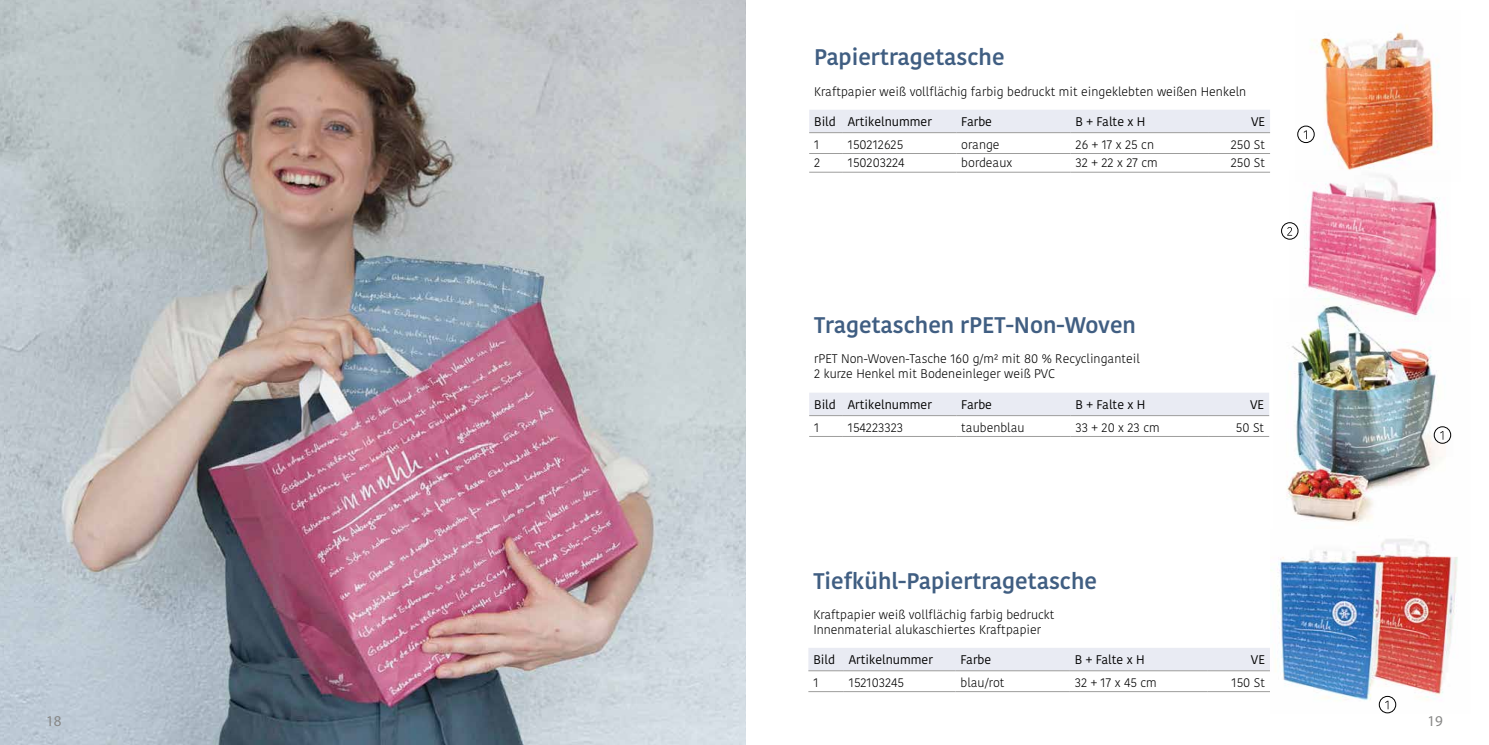
<style>
.page{position:relative;width:1489px;height:745px;background:#fff}
.page>*{position:absolute;margin:0;border:0;box-sizing:border-box;transform-origin:0 0}
.t1{font:500 22.5px "Kohinoor";color:#405e82}
.t2{font:15px "Myriad Pro";color:#878786}
.t3{font:300 12.5px/15px "Kohinoor";color:#000}
.t4{font:12.5px "Kohinoor";color:#000}
</style>
<div class="page">
<img style="left:0;top:0;width:745px;height:744px">
<img style="left:1297px;top:31px;width:142px;height:139px">
<div style="left:809px;top:393px;width:460px;height:22px;background:#e9ebf3"></div>
<hr style="left:809px;top:436px;width:33px;height:1px;background:#9d9d9c">
<hr style="left:842px;top:436px;width:114px;height:1px;background:#9d9d9c">
<hr style="left:956px;top:436px;width:114px;height:1px;background:#9d9d9c">
<hr style="left:1070px;top:436px;width:137px;height:1px;background:#9d9d9c">
<hr style="left:1207px;top:436px;width:62px;height:1px;background:#9d9d9c">
<hr style="left:809px;top:415px;width:33px;height:1px;background:#9d9d9c">
<hr style="left:842px;top:415px;width:114px;height:1px;background:#9d9d9c">
<hr style="left:956px;top:415px;width:114px;height:1px;background:#9d9d9c">
<hr style="left:1070px;top:415px;width:137px;height:1px;background:#9d9d9c">
<hr style="left:1207px;top:415px;width:62px;height:1px;background:#9d9d9c">
<img style="left:1286px;top:322px;width:166px;height:201px">
<div style="left:808px;top:648px;width:461px;height:22px;background:#e9ebf3"></div>
<hr style="left:808px;top:691px;width:35px;height:1px;background:#9d9d9c">
<hr style="left:843px;top:691px;width:112px;height:1px;background:#9d9d9c">
<hr style="left:955px;top:691px;width:114px;height:1px;background:#9d9d9c">
<hr style="left:1069px;top:691px;width:138px;height:1px;background:#9d9d9c">
<hr style="left:1207px;top:691px;width:62px;height:1px;background:#9d9d9c">
<hr style="left:808px;top:670px;width:35px;height:1px;background:#9d9d9c">
<hr style="left:843px;top:670px;width:112px;height:1px;background:#9d9d9c">
<hr style="left:955px;top:670px;width:114px;height:1px;background:#9d9d9c">
<hr style="left:1069px;top:670px;width:138px;height:1px;background:#9d9d9c">
<hr style="left:1207px;top:670px;width:62px;height:1px;background:#9d9d9c">
<div style="left:809px;top:110px;width:460px;height:22px;background:#e9ebf3"></div>
<hr style="left:842px;top:153px;width:114px;height:1px;background:#9d9d9c">
<hr style="left:809px;top:153px;width:33px;height:1px;background:#9d9d9c">
<hr style="left:956px;top:153px;width:114px;height:1px;background:#9d9d9c">
<hr style="left:1070px;top:153px;width:137px;height:1px;background:#9d9d9c">
<hr style="left:1207px;top:153px;width:62px;height:1px;background:#9d9d9c">
<hr style="left:809px;top:132px;width:33px;height:1px;background:#9d9d9c">
<hr style="left:842px;top:132px;width:114px;height:1px;background:#9d9d9c">
<hr style="left:956px;top:132px;width:114px;height:1px;background:#9d9d9c">
<hr style="left:1070px;top:132px;width:137px;height:1px;background:#9d9d9c">
<hr style="left:1207px;top:132px;width:62px;height:1px;background:#9d9d9c">
<hr style="left:809px;top:172px;width:33px;height:1px;background:#9d9d9c">
<hr style="left:842px;top:172px;width:114px;height:1px;background:#9d9d9c">
<hr style="left:956px;top:172px;width:114px;height:1px;background:#9d9d9c">
<hr style="left:1070px;top:172px;width:137px;height:1px;background:#9d9d9c">
<hr style="left:1207px;top:172px;width:62px;height:1px;background:#9d9d9c">
<img style="left:1289px;top:175px;width:155px;height:147px">
<div style="left:1297px;top:126px;width:17px;height:17px;border:1px solid #000;border-radius:50%"></div>
<svg style="left:1303px;top:130px;width:3px;height:9px"></svg>
<div style="left:1433px;top:426px;width:17px;height:17px;border:1px solid #000;border-radius:50%"></div>
<svg style="left:1439px;top:431px;width:4px;height:8px"></svg>
<div style="left:1281px;top:222px;width:17px;height:17px;border:1px solid #000;border-radius:50%"></div>
<svg style="left:1287px;top:227px;width:4px;height:8px"></svg>
<img style="left:1269px;top:539px;width:189px;height:174px">
<h1 class="t1" style="left:814px;top:43px;width:192px">Papiertragetasche</h1>
<p class="t3" style="left:814px;top:84px;width:433px">Kraftpapier weiß vollflächig farbig bedruckt mit eingeklebten weißen Henkeln</p>
<p class="t4" style="left:814px;top:113px;width:119px">Bild Artikelnummer</p>
<p class="t4" style="left:961px;top:113px;width:32px">Farbe</p>
<p class="t4" style="left:1075px;top:113px;width:71px">B + Falte x H</p>
<p class="t4" style="left:1250px;top:113px;width:16px">VE</p>
<p class="t3" style="left:814px;top:137px;width:7px">1</p>
<p class="t3" style="left:847px;top:137px;width:57px">150212625</p>
<p class="t3" style="left:961px;top:137px;width:40px">orange</p>
<p class="t3" style="left:1075px;top:137px;width:80px">26 + 17 x 25 cn</p>
<p class="t3" style="left:1230px;top:137px;width:36px">250 St</p>
<p class="t3" style="left:814px;top:155px;width:8px">2</p>
<p class="t3" style="left:847px;top:155px;width:58px">150203224</p>
<p class="t3" style="left:961px;top:155px;width:53px">bordeaux</p>
<p class="t3" style="left:1075px;top:155px;width:84px">32 + 22 x 27 cm</p>
<p class="t3" style="left:1230px;top:155px;width:36px">250 St</p>
<h1 class="t1" style="left:814px;top:311px;width:323px">Tragetaschen rPET-Non-Woven</h1>
<p class="t3" style="left:814px;top:351px;width:327px">rPET Non-Woven-Tasche 160 g/m² mit 80 % Recyclinganteil<br>2 kurze Henkel mit Bodeneinleger weiß PVC</p>
<p class="t4" style="left:814px;top:396px;width:119px">Bild Artikelnummer</p>
<p class="t4" style="left:961px;top:396px;width:32px">Farbe</p>
<p class="t4" style="left:1075px;top:396px;width:71px">B + Falte x H</p>
<p class="t4" style="left:1249px;top:396px;width:16px">VE</p>
<p class="t3" style="left:814px;top:419px;width:7px">1</p>
<p class="t3" style="left:847px;top:419px;width:57px">154223323</p>
<p class="t3" style="left:961px;top:419px;width:65px">taubenblau</p>
<p class="t3" style="left:1075px;top:419px;width:86px">33 + 20 x 23 cm</p>
<p class="t3" style="left:1235px;top:419px;width:30px">50 St</p>
<h1 class="t1" style="left:813px;top:566px;width:285px">Tiefkühl-Papiertragetasche</h1>
<p class="t3" style="left:813px;top:606px;width:243px">Kraftpapier weiß vollflächig farbig bedruckt<br>Innenmaterial alukaschiertes Kraftpapier</p>
<p class="t4" style="left:813px;top:651px;width:121px">Bild Artikelnummer</p>
<p class="t4" style="left:960px;top:651px;width:32px">Farbe</p>
<p class="t4" style="left:1074px;top:651px;width:71px">B + Falte x H</p>
<p class="t4" style="left:1250px;top:651px;width:16px">VE</p>
<p class="t3" style="left:813px;top:674px;width:7px">1</p>
<p class="t3" style="left:848px;top:674px;width:57px">152103245</p>
<p class="t3" style="left:960px;top:674px;width:46px">blau/rot</p>
<p class="t3" style="left:1074px;top:674px;width:83px">32 + 17 x 45 cm</p>
<p class="t3" style="left:1231px;top:674px;width:35px">150 St</p>
<p class="t2" style="left:46px;top:711px;width:17px">18</p>
<p class="t2" style="left:1427px;top:711px;width:17px">19</p>
</div>
